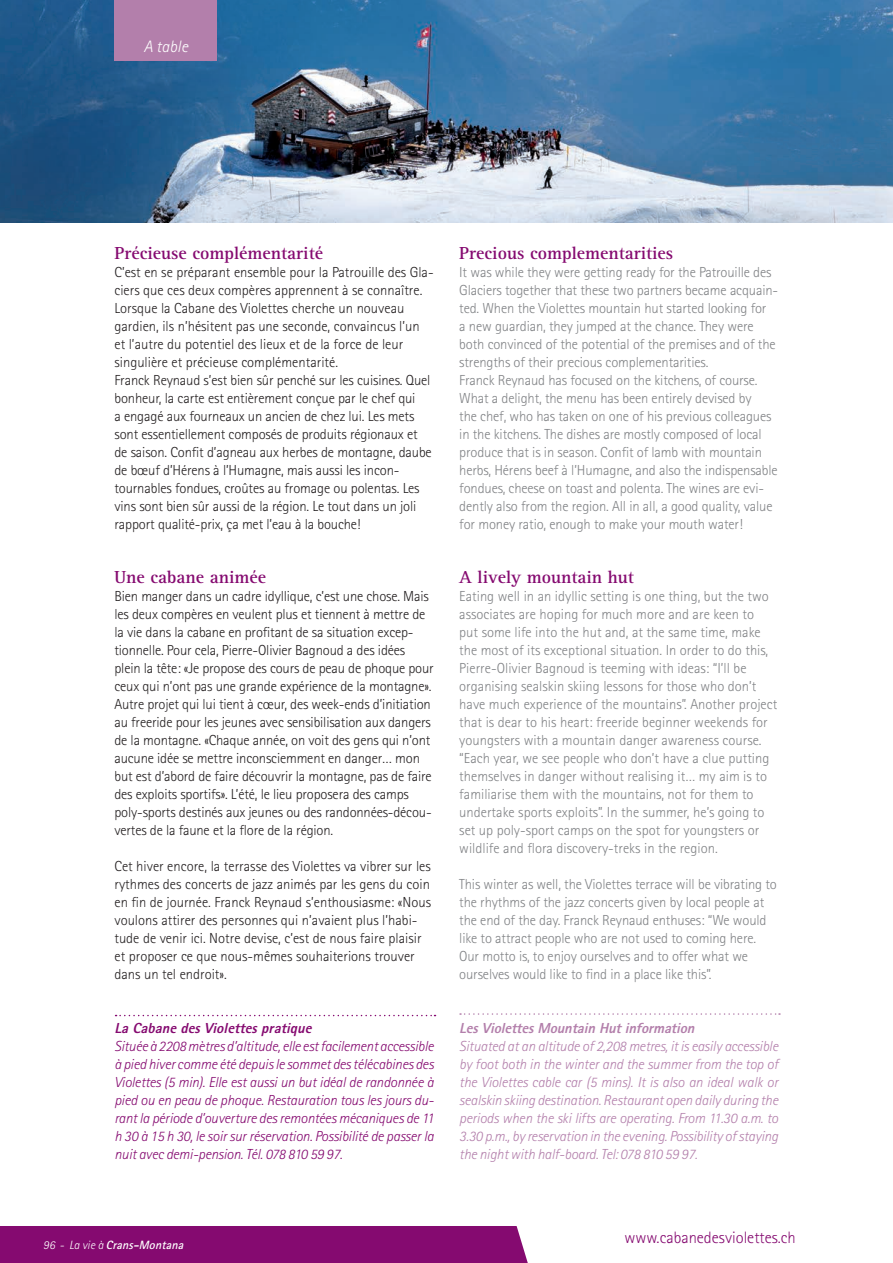
<style>
.page{position:relative;width:893px;height:1263px;background:#fff}
.page>*{position:absolute;margin:0;border:0;box-sizing:border-box;transform-origin:0 0}
.t1{font:700 18px "Rotis Serif";color:#850a70}
.t2{font:300 16.5px "Rotis Sans Serif";color:#850a70}
.t3{font:italic 300 16.5px "Rotis Sans Serif";letter-spacing:.01em;color:#fff}
.t4{font:300 14.55px/18px "Rotis Sans Serif";letter-spacing:-.01em;color:#808285}
.t5{font:300 14.55px/18px "Rotis Sans Serif";letter-spacing:-.01em;color:#231f20}
.t6{font:italic 300 14.55px/18px "Rotis Sans Serif";letter-spacing:-.01em;color:#b37fab;text-align:justify}
.t7{font:italic 300 14.55px/18px "Rotis Sans Serif";letter-spacing:-.01em;color:#850a70;text-align:justify}
.t8{font:italic 800 14.55px "Rotis Sans Serif";color:#b37fab}
.t9{font:italic 800 14.55px "Rotis Sans Serif";color:#850a70}
.t10{font:italic 700 12px "Rotis Sans Serif";color:#fff}
.s1{font-weight:300}
</style>
<div class="page">
<div style="left:0;top:1226px;width:528px;height:37px;background:#850a70"></div>
<img style="left:0;top:0;width:893px;height:223px">
<svg style="left:116px;top:1015px;width:319px;height:1px"></svg>
<svg style="left:460px;top:1013px;width:320px;height:2px"></svg>
<div style="left:115px;top:0;width:102px;height:61px;background:#b37fab"></div>
<p class="t3" style="left:144px;top:40px;width:46px">A table</p>
<p class="t1" style="left:114px;top:246px;width:210px">Précieuse complémentarité</p>
<p class="t5" style="left:114px;top:264px;width:321px">C’est en se préparant ensemble pour la Patrouille des Gla&shy;ciers que ces deux compères apprennent à se connaître.<br>Lorsque la Cabane des Violettes cherche un nouveau gardien, ils n’hésitent pas une seconde, convaincus l’un et l’autre du potentiel des lieux et de la force de leur singulière et précieuse complémentarité.<br>Franck Reynaud s’est bien sûr penché sur les cuisines. Quel bonheur, la carte est entièrement conçue par le chef qui<br>a engagé aux fourneaux un ancien de chez lui. Les mets sont essentiellement composés de produits régionaux et de saison. Confit d’agneau aux herbes de montagne, daube de bœuf d’Hérens à l’Humagne, mais aussi les incon&shy;tournables fondues, croûtes au fromage ou polentas. Les vins sont bien sûr aussi de la région. Le tout dans un joli rapport qualité-prix, ça met l’eau à la bouche!</p>
<p class="t1" style="left:114px;top:570px;width:153px">Une cabane animée</p>
<p class="t5" style="left:114px;top:588px;width:321px">Bien manger dans un cadre idyllique, c’est une chose. Mais les deux compères en veulent plus et tiennent à mettre de la vie dans la cabane en profitant de sa situation excep&shy;tionnelle. Pour cela, Pierre-Olivier Bagnoud a des idées plein la tête: «Je propose des cours de peau de phoque pour ceux qui n’ont pas une grande expérience de la montagne».<br>Autre projet qui lui tient à cœur, des week-ends d’initiation au freeride pour les jeunes avec sensibilisation aux dangers de la montagne. «Chaque année, on voit des gens qui n’ont aucune idée se mettre inconsciemment en danger… mon but est d’abord de faire découvrir la montagne, pas de faire des exploits sportifs». L’été, le lieu proposera des camps poly-sports destinés aux jeunes ou des randonnées-décou&shy;vertes de la faune et la flore de la région.</p>
<p class="t5" style="left:114px;top:858px;width:318px">Cet hiver encore, la terrasse des Violettes va vibrer sur les rythmes des concerts de jazz animés par les gens du coin en fin de journée. Franck Reynaud s’enthousiasme: «Nous voulons attirer des personnes qui n’avaient plus l’habi&shy;tude de venir ici. Notre devise, c’est de nous faire plaisir et proposer ce que nous-mêmes souhaiterions trouver dans un tel endroit».</p>
<p class="t9" style="left:114px;top:1023px;width:201px">La Cabane des Violettes pratique</p>
<p class="t7" style="left:114px;top:1038px;width:321px">Située à 2208 mètres d’altitude, elle est facilement accessible à pied hiver comme été depuis le sommet des télécabines des Violettes (5 min). Elle est aussi un but idéal de randonnée à pied ou en peau de phoque. Restauration tous les jours du&shy;rant la période d’ouverture des remontées mécaniques de 11 h 30 à 15 h 30, le soir sur réservation. Possibilité de passer la nuit avec demi-pension. Tél. 078 810 59 97.</p>
<p class="t1" style="left:459px;top:246px;width:215px">Precious complementarities</p>
<p class="t4" style="left:459px;top:264px;width:320px">It was while they were getting ready for the Patrouille des Glaciers together that these two partners became acquain&shy;ted. When the Violettes mountain hut started looking for<br>a new guardian, they jumped at the chance. They were both convinced of the potential of the premises and of the strengths of their precious complementarities.<br>Franck Reynaud has focused on the kitchens, of course.<br>What a delight, the menu has been entirely devised by<br>the chef, who has taken on one of his previous colleagues in the kitchens. The dishes are mostly composed of local produce that is in season. Confit of lamb with mountain herbs, Hérens beef à l’Humagne, and also the indispensable fondues, cheese on toast and polenta. The wines are evi&shy;dently also from the region. All in all, a good quality, value for money ratio, enough to make your mouth water!</p>
<p class="t1" style="left:459px;top:570px;width:176px">A lively mountain hut</p>
<p class="t4" style="left:459px;top:588px;width:319px">Eating well in an idyllic setting is one thing, but the two associates are hoping for much more and are keen to<br>put some life into the hut and, at the same time, make the most of its exceptional situation. In order to do this, Pierre-Olivier Bagnoud is teeming with ideas: “I’ll be organising sealskin skiing lessons for those who don’t have much experience of the mountains”. Another project that is dear to his heart: freeride beginner weekends for youngsters with a mountain danger awareness course. “Each year, we see people who don’t have a clue putting themselves in danger without realising it… my aim is to familiarise them with the mountains, not for them to undertake sports exploits”. In the summer, he’s going to set up poly-sport camps on the spot for youngsters or wildlife and flora discovery-treks in the region.</p>
<p class="t4" style="left:459px;top:876px;width:319px">This winter as well, the Violettes terrace will be vibrating to the rhythms of the jazz concerts given by local people at the end of the day. Franck Reynaud enthuses: “We would like to attract people who are not used to coming here.<br>Our motto is, to enjoy ourselves and to offer what we ourselves would like to find in a place like this”.</p>
<p class="t8" style="left:459px;top:1023px;width:239px">Les Violettes Mountain Hut information</p>
<p class="t6" style="left:459px;top:1038px;width:320px">Situated at an altitude of 2,208 metres, it is easily accessible by foot both in the winter and the summer from the top of the Violettes cable car (5 mins). It is also an ideal walk or sealskin skiing destination. Restaurant open daily during the periods when the ski lifts are operating. From 11.30 a.m. to 3.30 p.m., by reservation in the evening. Possibility of staying the night with half-board. Tel: 078 810 59 97.</p>
<p class="t10" style="left:43px;top:1240px;width:144px"><span class="s1">9 6 - L a vie à</span> Crans-Montana</p>
<p class="t2" style="left:624px;top:1232px;width:173px">www.cabanedesviolettes.ch</p>
</div>
